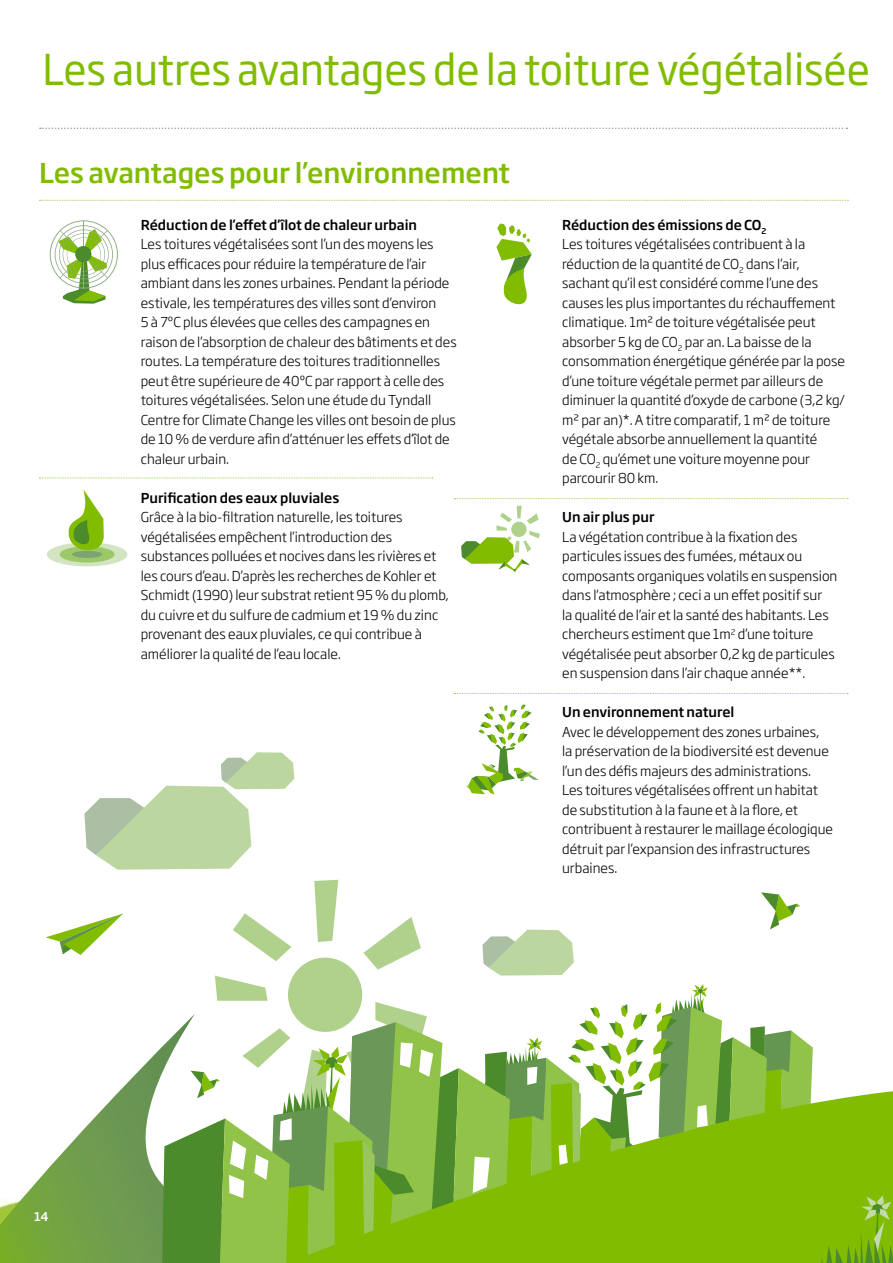
<style>
.page{position:relative;width:893px;height:1263px;background:#fff}
.page>*{position:absolute;margin:0;border:0;box-sizing:border-box;transform-origin:0 0}
.t1{font:42px "Soho Gothic Pro";letter-spacing:-.005em;color:#82bc00;scale:.96 1}
.t2{font:500 27px "Soho Gothic Pro";color:#82bc00}
.t3{font:300 13.5px/19.5px "Soho Gothic Pro";color:#000}
.t4{font:500 13.5px "Soho Gothic Pro";color:#000}
.t5{font:500 12px "Soho Gothic Pro";color:#fff}
.s1{font-weight:500}
</style>
<div class="page">
<svg style="left:0;top:775px;width:495px;height:488px"></svg>
<svg style="left:84px;top:752px;width:210px;height:118px"></svg>
<svg style="left:161px;top:880px;width:732px;height:383px"></svg>
<svg style="left:40px;top:128px;width:807px;height:1px"></svg>
<svg style="left:39px;top:200px;width:809px;height:1px"></svg>
<svg style="left:39px;top:478px;width:394px;height:1px"></svg>
<svg style="left:454px;top:498px;width:394px;height:1px"></svg>
<svg style="left:454px;top:693px;width:394px;height:1px"></svg>
<svg style="left:50px;top:220px;width:68px;height:84px"></svg>
<hr style="left:83px;top:221px;width:1px;height:67px;background:#8ead84">
<div style="left:75px;top:246px;width:16px;height:16px;background:#4b8b2b;border-radius:50%"></div>
<svg style="left:496px;top:224px;width:36px;height:81px"></svg>
<div style="left:47px;top:542px;width:80px;height:24px;background:#d3e4c3;border-radius:50%"></div>
<div style="left:60px;top:546px;width:55px;height:17px;background:#9dc867;border-radius:50%"></div>
<div style="left:72px;top:551px;width:30px;height:7px;background:#7da371;border-radius:50%"></div>
<svg style="left:67px;top:489px;width:37px;height:61px"></svg>
<svg style="left:461px;top:506px;width:79px;height:66px"></svg>
<svg style="left:466px;top:704px;width:73px;height:90px"></svg>
<h1 class="t1" style="left:43px;top:37px;width:863px">Les autres avantages de la toiture végétalisée</h1>
<h2 class="t2" style="left:39px;top:152px;width:472px">Les avantages pour l’environnement</h2>
<p class="t4" style="left:141px;top:214px;width:278px">Réduction de l’effet d’îlot de chaleur urbain</p>
<p class="t3" style="left:141px;top:234px;width:317px">Les toitures végétalisées sont l’un des moyens les plus efficaces pour réduire la température de l’air ambiant dans les zones urbaines. Pendant la période estivale, les températures des villes sont d’environ<br>5 à 7ºC plus élevées que celles des campagnes en raison de l’absorption de chaleur des bâtiments et des routes. La température des toitures traditionnelles peut être supérieure de 40ºC par rapport à celle des toitures végétalisées. Selon une étude du Tyndall Centre for Climate Change les villes ont besoin de plus de 10 % de verdure afin d’atténuer les effets d’îlot de chaleur urbain.</p>
<p class="t4" style="left:141px;top:487px;width:200px">Purification des eaux pluviales</p>
<p class="t3" style="left:141px;top:506px;width:310px">Grâce à la bio-filtration naturelle, les toitures végétalisées empêchent l’introduction des substances polluées et nocives dans les rivières et les cours d’eau. D’après les recherches de Kohler et Schmidt (1990) leur substrat retient 95 % du plomb, du cuivre et du sulfure de cadmium et 19 % du zinc provenant des eaux pluviales, ce qui contribue à améliorer la qualité de l’eau locale.</p>
<p class="t3" style="left:562px;top:214px;width:284px"><span class="s1">Réduction des émissions de CO</span><sub>2<br></sub>Les toitures végétalisées contribuent à la réduction de la quantité de CO<sub>2</sub> dans l’air, sachant qu’il est considéré comme l’une des causes les plus importantes du réchauffement climatique. 1m² de toiture végétalisée peut absorber 5 kg de CO<sub>2</sub> par an. La baisse de la consommation énergétique générée par la pose d’une toiture végétale permet par ailleurs de diminuer la quantité d’oxyde de carbone (3,2 kg/ m² par an)*. A titre comparatif, 1 m² de toiture végétale absorbe annuellement la quantité<br>de CO<sub>2</sub> qu’émet une voiture moyenne pour parcourir 80 km.</p>
<p class="t4" style="left:562px;top:506px;width:94px">Un air plus pur</p>
<p class="t3" style="left:562px;top:526px;width:277px">La végétation contribue à la fixation des particules issues des fumées, métaux ou composants organiques volatils en suspension dans l‘atmosphère ; ceci a un effet positif sur<br>la qualité de l’air et la santé des habitants. Les chercheurs estiment que 1m<sup>2</sup> d’une toiture végétalisée peut absorber 0,2 kg de particules en suspension dans l’air chaque année**.</p>
<p class="t4" style="left:562px;top:701px;width:174px">Un environnement naturel</p>
<p class="t3" style="left:562px;top:721px;width:272px">Avec le développement des zones urbaines, la préservation de la biodiversité est devenue l’un des défis majeurs des administrations.<br>Les toitures végétalisées offrent un habitat de substitution à la faune et à la flore, et contribuent à restaurer le maillage écologique détruit par l’expansion des infrastructures urbaines.</p>
<p class="t5" style="left:34px;top:1207px;width:16px">14</p>
</div>
